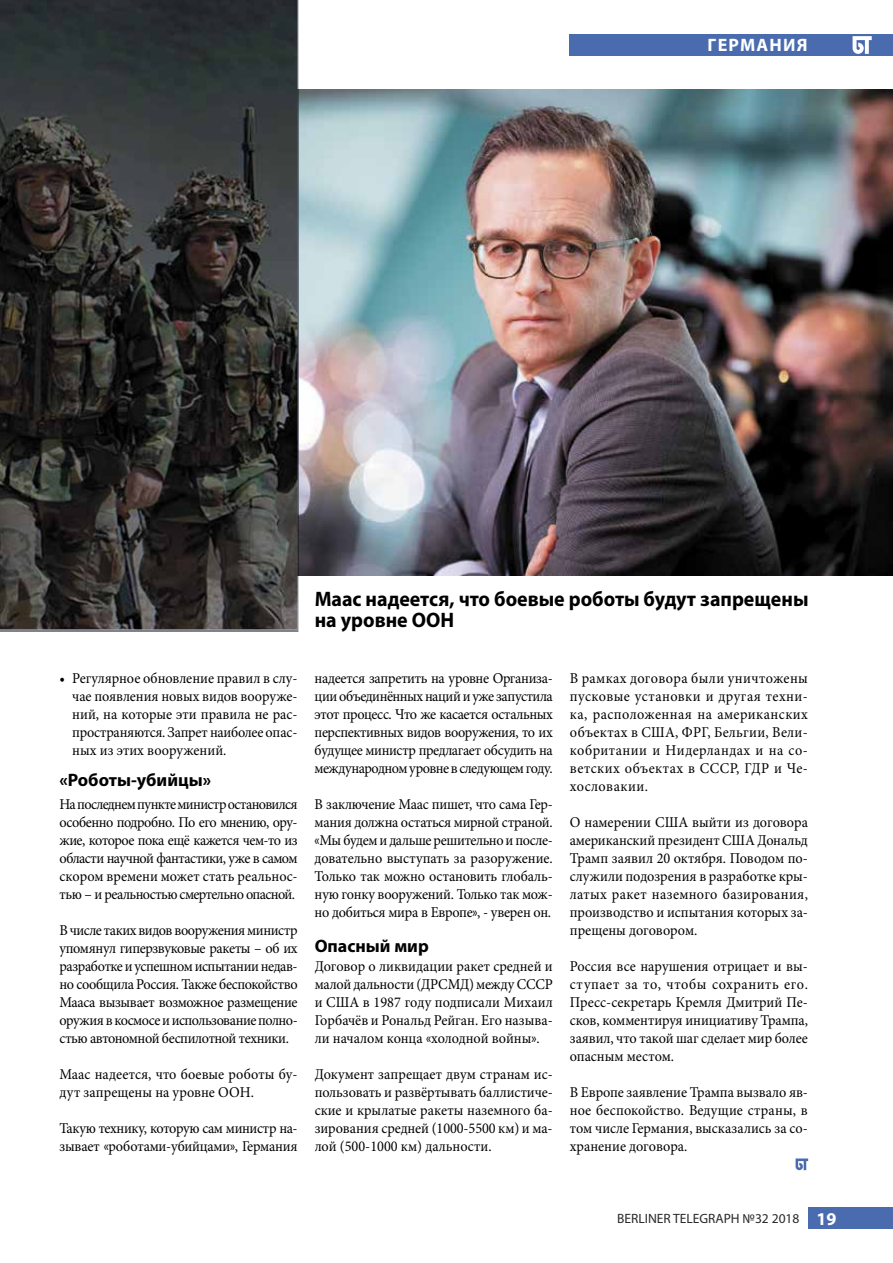
<style>
.page{position:relative;width:893px;height:1263px;background:#fff}
.page>*{position:absolute;margin:0;border:0;box-sizing:border-box;transform-origin:0 0}
.t1{font:700 21px/21px "Myriad Pro";color:#000;scale:.95 1}
.t2{font:700 18px "Myriad Pro";color:#000}
.t3{font:700 18px "Myriad Pro";letter-spacing:.07em;color:#fff}
.t4{font:15px/18px "Minion Pro";letter-spacing:-.005em;color:#000;text-align:justify;scale:.95 1}
.t5{font:13.5px "Myriad Pro";color:#292929}
.s1{font-family:"Myriad Pro";font-stretch:condensed}
.s2{font-weight:700;font-size:18px;color:#fff}
</style>
<div class="page">
<div style="left:808px;top:1208px;width:85px;height:21px;background:#4a6caf"></div>
<img style="left:298px;top:89px;width:595px;height:486px">
<img style="left:0;top:0;width:298px;height:629px">
<div style="left:570px;top:34px;width:323px;height:21px;background:#4a6caf"></div>
<svg style="left:853px;top:36px;width:19px;height:18px"></svg>
<svg style="left:796px;top:1158px;width:12px;height:12px"></svg>
<p class="t3" style="left:708px;top:34px;width:102px">ГЕРМАНИЯ</p>
<p class="t4" style="left:72px;top:670px;width:239px;text-indent:-13px">• Регулярное обновление правил в слу&shy;чае появления новых видов вооруже&shy;ний, на которые эти правила не рас&shy;пространяются. Запрет наиболее опас&shy;ных из этих вооружений.</p>
<p class="t2" style="left:60px;top:768px;width:153px">«Роботы-убийцы»</p>
<p class="t4" style="left:60px;top:796px;width:252px">На последнем пункте министр остановился особенно подробно. По его мнению, ору&shy;жие, которое пока ещё кажется чем-то из области научной фантастики, уже в самом скором времени может стать реальнос&shy;тью – и реальностью смертельно опасной.</p>
<p class="t4" style="left:60px;top:922px;width:252px">В числе таких видов вооружения министр упомянул гиперзвуковые ракеты – об их разработке и успешном испытании недав&shy;но сообщила Россия. Также беспокойство Мааса вызывает возможное размещение оружия в космосе и использование полно&shy;стью автономной беспилотной техники.</p>
<p class="t4" style="left:60px;top:1066px;width:252px">Маас надеется, что боевые роботы бу&shy;дут запрещены на уровне ООН.</p>
<p class="t4" style="left:60px;top:1120px;width:252px">Такую технику, которую сам министр на&shy;зывает <span class="s1">«</span>роботами-убийцами<span class="s1">»</span>, Германия</p>
<h1 class="t1" style="left:315px;top:588px;width:521px">Маас надеется, что боевые роботы будут запрещены на уровне ООН</h1>
<p class="t4" style="left:315px;top:670px;width:252px">надеется запретить на уровне Организа&shy;ции объединённых наций и уже запустила этот процесс. Что же касается остальных перспективных видов вооружения, то их будущее министр предлагает обсудить на международном уровне в следующем году.</p>
<p class="t4" style="left:315px;top:796px;width:252px">В заключение Маас пишет, что сама Гер&shy;мания должна остаться мирной страной. <span class="s1">«</span>Мы будем и дальше решительно и после&shy;довательно выступать за разоружение.<br>Только так можно остановить глобаль&shy;ную гонку вооружений. Только так мож&shy;но добиться мира в Европе<span class="s1">»</span>, - уверен он.</p>
<p class="t2" style="left:315px;top:934px;width:116px">Опасный мир</p>
<p class="t4" style="left:315px;top:958px;width:252px">Договор о ликвидации ракет средней и малой дальности (ДРСМД) между СССР и США в 1987 году подписали Михаил Горбачёв и Рональд Рейган. Его называ&shy;ли началом конца <span class="s1">«</span>холодной войны<span class="s1">»</span>.</p>
<p class="t4" style="left:315px;top:1066px;width:252px">Документ запрещает двум странам ис&shy;пользовать и развёртывать баллистиче&shy;ские и крылатые ракеты наземного ба&shy;зирования средней (1000-5500 км) и ма&shy;лой (500-1000 км) дальности.</p>
<p class="t4" style="left:570px;top:670px;width:252px">В рамках договора были уничтожены пусковые установки и другая техни&shy;ка, расположенная на американских объектах в США, ФРГ, Бельгии, Вели&shy;кобритании и Нидерландах и на со&shy;ветских объектах в СССР, ГДР и Че&shy;хословакии.</p>
<p class="t4" style="left:570px;top:814px;width:252px">О намерении США выйти из договора американский президент США Дональд Трамп заявил 20 октября. Поводом по&shy;служили подозрения в разработке кры&shy;латых ракет наземного базирования, производство и испытания которых за&shy;прещены договором.</p>
<p class="t4" style="left:570px;top:958px;width:252px">Россия все нарушения отрицает и вы&shy;ступает за то, чтобы сохранить его.<br>Пресс-секретарь Кремля Дмитрий Пе&shy;сков, комментируя инициативу Трампа, заявил, что такой шаг сделает мир более опасным местом.</p>
<p class="t4" style="left:570px;top:1084px;width:252px">В Европе заявление Трампа вызвало яв&shy;ное беспокойство. Ведущие страны, в том числе Германия, высказались за со&shy;хранение договора.</p>
<p class="t5" style="left:617px;top:1210px;width:221px">BERLINER TELEGRAPH №32 2018 <span class="s2">19</span></p>
</div>
